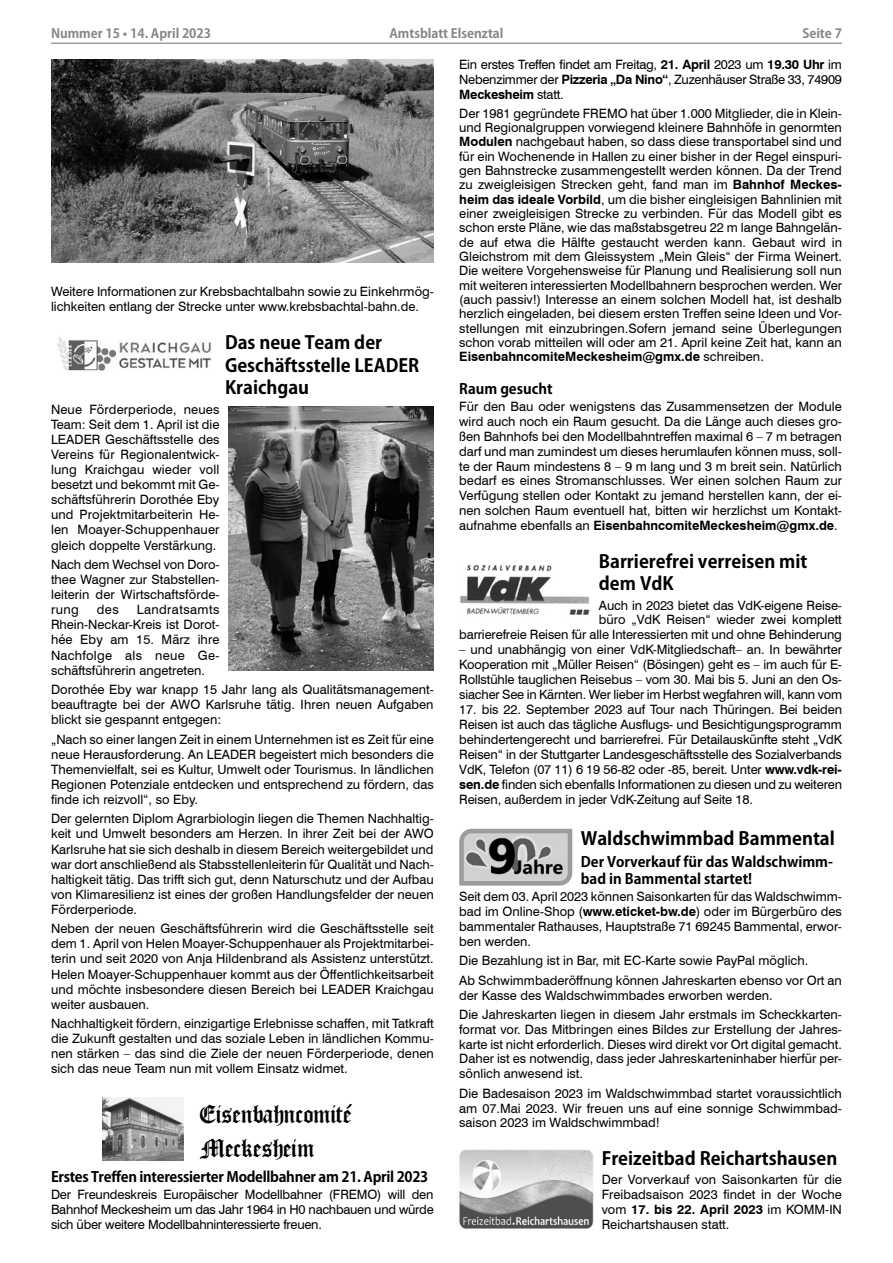
<style>
.page{position:relative;width:893px;height:1263px;background:#fff}
.page>*{position:absolute;margin:0;border:0;box-sizing:border-box;transform-origin:0 0}
.Fließtext_8_5{font:24px "Old English";color:#000}
.Überschrift2_Kozuka{font:700 18px/22.8px "Koz Go Pro";color:#000}
.Überschrift_3_Kozuka{font:700 14.25px/17.4px "Koz Go Pro";color:#000}
.Überschrift_3_Kozuka-2{font:700 14.25px "Koz Go Pro";letter-spacing:-.02em;color:#000}
.Fließtext_8_5-2{font:12.9px/15.1px "Swiss 721 BT";color:#000;text-align:justify}
.t1{font:700 12.75px "Koz Go Pro";color:#878787}
.s1{font-weight:700}
</style>
<div class="page">
<hr style="left:51px;top:43px;width:791px;height:1px;background:#9c9c9c">
<img style="left:51px;top:60px;width:383px;height:202px">
<img style="left:57px;top:337px;width:155px;height:34px">
<img style="left:228px;top:407px;width:206px;height:263px">
<img style="left:102px;top:1097px;width:81px;height:64px">
<img style="left:460px;top:565px;width:130px;height:50px">
<svg style="left:459px;top:828px;width:114px;height:58px;background:#a0a0a0"></svg>
<img style="left:459px;top:1149px;width:134px;height:80px">
<p class="t1" style="left:51px;top:25px;width:162px">Nummer 15 • 14. April 2023</p>
<p class="t1" style="left:389px;top:25px;width:116px">Amtsblatt Elsenztal</p>
<p class="t1" style="left:802px;top:25px;width:41px">Seite 7</p>
<p class="Fließtext_8_5-2" style="left:51px;top:283px;width:384px">Weitere Informationen zur Krebsbachtalbahn sowie zu Einkehrmög&shy;lichkeiten entlang der Strecke unter www.krebsbachtal-bahn.de.</p>
<p class="Überschrift2_Kozuka" style="left:225px;top:332px;width:196px">Das neue Team der<br>Geschäftsstelle LEADER<br>Kraichgau</p>
<p class="Fließtext_8_5-2" style="left:51px;top:401px;width:170px">Neue Förderperiode, neues Team: Seit dem 1. April ist die LEADER Geschäftsstelle des Vereins für Regionalentwick&shy;lung Kraichgau wieder voll besetzt und bekommt mit Ge&shy;schäftsführerin Dorothée Eby und Projektmitarbeiterin He&shy;len Moayer-Schuppenhauer gleich doppelte Verstärkung.</p>
<p class="Fließtext_8_5-2" style="left:51px;top:556px;width:170px">Nach dem Wechsel von Doro&shy;thee Wagner zur Stabstellen&shy;leiterin der Wirtschaftsförde&shy;rung</p>
<p class="Fließtext_8_5-2" style="left:51px;top:602px;width:170px;text-indent:86px">Landratsamts Rhein-Neckar-Kreis ist Dorot&shy;hée Eby am 15. März ihre Nachfolge als neue Ge&shy;schäftsführerin angetreten.</p>
<p class="Fließtext_8_5-2" style="left:51px;top:681px;width:384px">Dorothée Eby war knapp 15 Jahr lang als Qualitätsmanagement&shy;beauftragte bei der AWO Karlsruhe tätig. Ihren neuen Aufgaben blickt sie gespannt entgegen:</p>
<p class="Fließtext_8_5-2" style="left:51px;top:731px;width:384px">„Nach so einer langen Zeit in einem Unternehmen ist es Zeit für eine neue Herausforderung. An LEADER begeistert mich besonders die Themenvielfalt, sei es Kultur, Umwelt oder Tourismus. In ländlichen Regionen Potenziale entdecken und entsprechend zu fördern, das finde ich reizvoll“, so Eby.</p>
<p class="Fließtext_8_5-2" style="left:51px;top:811px;width:384px">Der gelernten Diplom Agrarbiologin liegen die Themen Nachhaltig&shy;keit und Umwelt besonders am Herzen. In ihrer Zeit bei der AWO Karlsruhe hat sie sich deshalb in diesem Bereich weitergebildet und war dort anschließend als Stabsstellenleiterin für Qualität und Nach&shy;haltigkeit tätig. Das trifft sich gut, denn Naturschutz und der Aufbau von Klimaresilienz ist eines der großen Handlungsfelder der neuen Förderperiode.</p>
<p class="Fließtext_8_5-2" style="left:51px;top:920px;width:384px">Neben der neuen Geschäftsführerin wird die Geschäftsstelle seit dem 1. April von Helen Moayer-Schuppenhauer als Projektmitarbei&shy;terin und seit 2020 von Anja Hildenbrand als Assistenz unterstützt.<br>Helen Moayer-Schuppenhauer kommt aus der Öffentlichkeitsarbeit und möchte insbesondere diesen Bereich bei LEADER Kraichgau weiter ausbauen.</p>
<p class="Fließtext_8_5-2" style="left:51px;top:1015px;width:384px">Nachhaltigkeit fördern, einzigartige Erlebnisse schaffen, mit Tatkraft die Zukunft gestalten und das soziale Leben in ländlichen Kommu&shy;nen stärken – das sind die Ziele der neuen Förderperiode, denen sich das neue Team nun mit vollem Einsatz widmet.</p>
<p class="Fließtext_8_5-2" style="left:97px;top:602px;width:23px">des</p>
<p class="Fließtext_8_5" style="left:200px;top:1101px;width:153px">Eisenbahncomité</p>
<p class="Fließtext_8_5" style="left:200px;top:1135px;width:117px">Meckesheim</p>
<p class="Überschrift_3_Kozuka-2" style="left:51px;top:1167px;width:379px">Erstes Treffen interessierter Modellbahner am 21. April 2023</p>
<p class="Fließtext_8_5-2" style="left:51px;top:1186px;width:384px">Der Freundeskreis Europäischer Modellbahner (FREMO) will den Bahnhof Meckesheim um das Jahr 1964 in H0 nachbauen und würde sich über weitere Modellbahninteressierte freuen.</p>
<p class="Fließtext_8_5-2" style="left:459px;top:57px;width:384px">Ein erstes Treffen findet am Freitag, <span class="s1">21. April</span> 2023 um <span class="s1">19.30 Uhr</span> im Nebenzimmer der <span class="s1">Pizzeria „Da Nino“</span>, Zuzenhäuser Straße 33, 74909<br><span class="s1">Meckesheim</span> statt.</p>
<p class="Fließtext_8_5-2" style="left:459px;top:105px;width:384px;line-height:14.4px">Der 1981 gegründete FREMO hat über 1.000 Mitglieder, die in Klein&shy;und Regionalgruppen vorwiegend kleinere Bahnhöfe in genormten <span class="s1">Modulen</span> nachgebaut haben, so dass diese transportabel sind und für ein Wochenende in Hallen zu einer bisher in der Regel einspuri&shy;gen Bahnstrecke zusammengestellt werden können. Da der Trend zu zweigleisigen Strecken geht, fand man im <span class="s1">Bahnhof Meckes&shy;heim das ideale Vorbild</span>, um die bisher eingleisigen Bahnlinien mit einer zweigleisigen Strecke zu verbinden. Für das Modell gibt es schon erste Pläne, wie das maßstabsgetreu 22 m lange Bahngelän&shy;de auf etwa die Hälfte gestaucht werden kann. Gebaut wird in Gleichstrom mit dem Gleissystem „Mein Gleis“ der Firma Weinert.<br>Die weitere Vorgehensweise für Planung und Realisierung soll nun mit weiteren interessierten Modellbahnern besprochen werden. Wer (auch passiv!) Interesse an einem solchen Modell hat, ist deshalb herzlich eingeladen, bei diesem ersten Treffen seine Ideen und Vor&shy;stellungen mit einzubringen.Sofern jemand seine Überlegungen schon vorab mitteilen will oder am 21. April keine Zeit hat, kann an <span class="s1">EisenbahncomiteMeckesheim@gmx.de</span> schreiben.</p>
<p class="Überschrift_3_Kozuka" style="left:459px;top:381px;width:95px">Raum gesucht</p>
<p class="Fließtext_8_5-2" style="left:459px;top:398px;width:384px">Für den Bau oder wenigstens das Zusammensetzen der Module wird auch noch ein Raum gesucht. Da die Länge auch dieses gro&shy;ßen Bahnhofs bei den Modellbahntreffen maximal 6 – 7 m betragen darf und man zumindest um dieses herumlaufen können muss, soll&shy;te der Raum mindestens 8 – 9 m lang und 3 m breit sein. Natürlich bedarf es eines Stromanschlusses. Wer einen solchen Raum zur Verfügung stellen oder Kontakt zu jemand herstellen kann, der ei&shy;nen solchen Raum eventuell hat, bitten wir herzlichst um Kontakt&shy;aufnahme ebenfalls an <span class="s1">EisenbahncomiteMeckesheim@gmx.de</span>.</p>
<p class="Überschrift2_Kozuka" style="left:599px;top:551px;width:210px">Barrierefrei verreisen mit dem VdK</p>
<p class="Fließtext_8_5-2" style="left:459px;top:597px;width:384px;text-align:right">Auch in 2023 bietet das VdK-eigene Reise-<br>büro „VdK Reisen“ wieder zwei komplett<br>barrierefreie Reisen für alle Interessierten mit und ohne Behinderung</p>
<p class="Fließtext_8_5-2" style="left:459px;top:642px;width:384px">– und unabhängig von einer VdK-Mitgliedschaft– an. In bewährter Kooperation mit „Müller Reisen“ (Bösingen) geht es – im auch für E-Rollstühle tauglichen Reisebus – vom 30. Mai bis 5. Juni an den Os&shy;siacher See in Kärnten. Wer lieber im Herbst wegfahren will, kann vom</p>
<p class="Fließtext_8_5-2" style="left:459px;top:701px;width:384px">17. bis 22. September 2023 auf Tour nach Thüringen. Bei beiden Reisen ist auch das tägliche Ausflugs- und Besichtigungsprogramm behindertengerecht und barrierefrei. Für Detailauskünfte steht „VdK Reisen“ in der Stuttgarter Landesgeschäftsstelle des Sozialverbands VdK, Telefon (07 11) 6 19 56-82 oder -85, bereit. Unter <span class="s1">www.vdk-rei&shy;sen.de</span> finden sich ebenfalls Informationen zu diesen und zu weiteren Reisen, außerdem in jeder VdK-Zeitung auf Seite 18.</p>
<p class="Überschrift2_Kozuka" style="left:581px;top:828px;width:256px">Waldschwimmbad Bammental</p>
<p class="Überschrift_3_Kozuka" style="left:581px;top:854px;width:254px">Der Vorverkauf für das Waldschwimm&shy;bad in Bammental startet!</p>
<p class="Fließtext_8_5-2" style="left:459px;top:889px;width:384px">Seit dem 03. April 2023 können Saisonkarten für das Waldschwimm&shy;bad im Online-Shop (<span class="s1">www.eticket-bw.de</span>) oder im Bürgerbüro des bammentaler Rathauses, Hauptstraße 71 69245 Bammental, erwor&shy;ben werden.</p>
<p class="Fließtext_8_5-2" style="left:459px;top:953px;width:350px">Die Bezahlung ist in Bar, mit EC-Karte sowie PayPal möglich.</p>
<p class="Fließtext_8_5-2" style="left:459px;top:972px;width:384px">Ab Schwimmbaderöffnung können Jahreskarten ebenso vor Ort an der Kasse des Waldschwimmbades erworben werden.</p>
<p class="Fließtext_8_5-2" style="left:459px;top:1006px;width:384px">Die Jahreskarten liegen in diesem Jahr erstmals im Scheckkarten&shy;format vor. Das Mitbringen eines Bildes zur Erstellung der Jahres&shy;karte ist nicht erforderlich. Dieses wird direkt vor Ort digital gemacht.<br>Daher ist es notwendig, dass jeder Jahreskarteninhaber hierfür per&shy;sönlich anwesend ist.</p>
<p class="Fließtext_8_5-2" style="left:459px;top:1085px;width:384px">Die Badesaison 2023 im Waldschwimmbad startet voraussichtlich am 07.Mai 2023. Wir freuen uns auf eine sonnige Schwimmbad&shy;saison 2023 im Waldschwimmbad!</p>
<p class="Überschrift2_Kozuka" style="left:602px;top:1148px;width:237px">Freizeitbad Reichartshausen</p>
<p class="Fließtext_8_5-2" style="left:602px;top:1171px;width:242px">Der Vorverkauf von Saisonkarten für die Freibadsaison 2023 findet in der Woche vom <span class="s1">17. bis 22. April 2023</span> im KOMM-IN Reichartshausen statt.</p>
</div>
